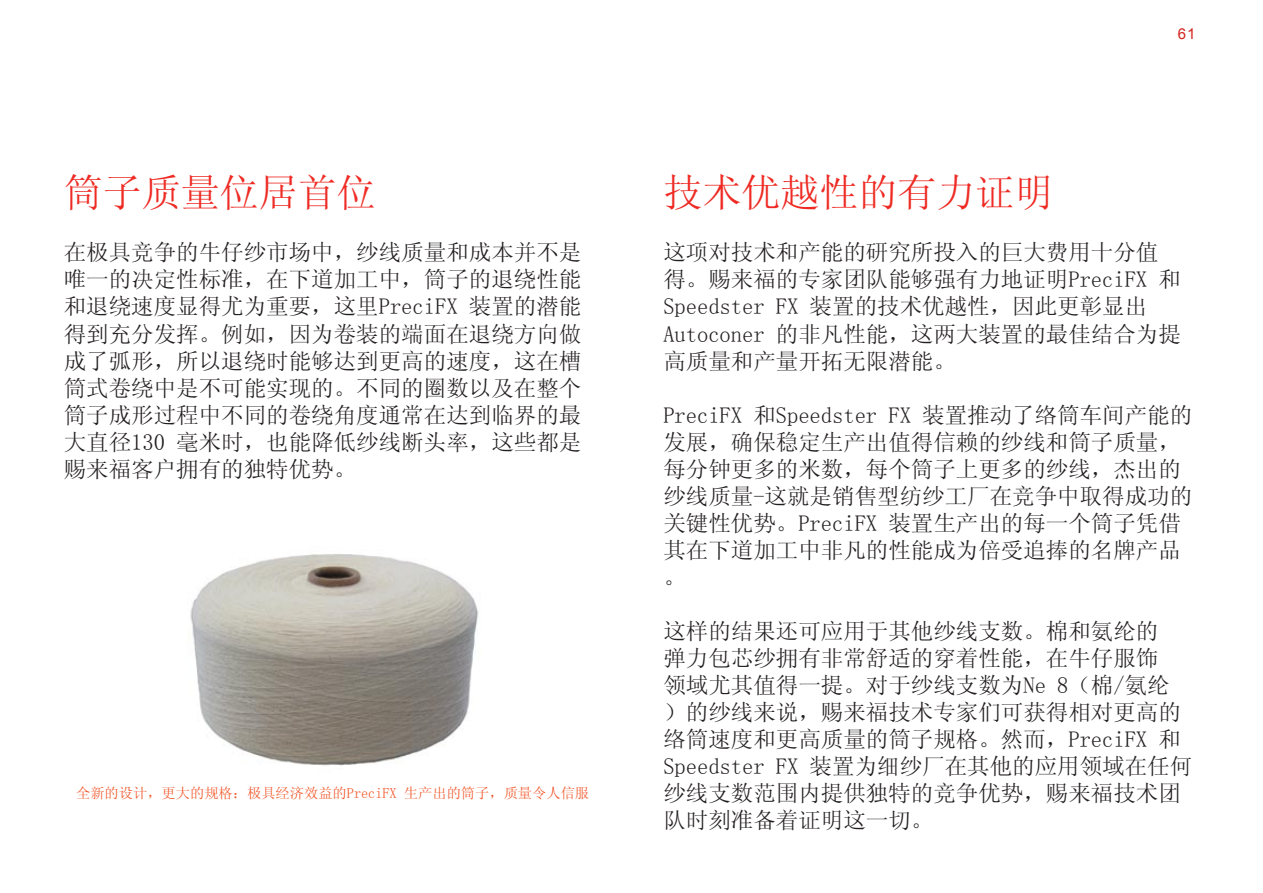
<style>
.page{position:relative;width:1263px;height:893px;background:#fff}
.page>*{position:absolute;margin:0;border:0;box-sizing:border-box;transform-origin:0 0}
.t1{font:39px "Sim Sun";color:#ee2a23}
.t2{font:22.5px/27px "Sim Sun";color:#231f20}
.t3{font:15px "Arial";color:#d2231e}
.t4{font:14.25px "Sim Sun";color:#f15122}
</style>
<div class="page">
<img style="left:190px;top:554px;width:289px;height:212px">
<h1 class="t1" style="left:64px;top:173px;width:314px">筒子质量位居首位</h1>
<p class="t2" style="left:64px;top:239px;width:519px;text-align:justify">在极具竞争的牛仔纱市场中，纱线质量和成本并不是唯一的决定性标准，在下道加工中，筒子的退绕性能和退绕速度显得尤为重要，这里PreciFX 装置的潜能得到充分发挥。例如，因为卷装的端面在退绕方向做成了弧形，所以退绕时能够达到更高的速度，这在槽筒式卷绕中是不可能实现的。不同的圈数以及在整个筒子成形过程中不同的卷绕角度通常在达到临界的最大直径130 毫米时，也能降低纱线断头率，这些都是赐来福客户拥有的独特优势。</p>
<p class="t4" style="left:76px;top:786px;width:515px">全新的设计，更大的规格：极具经济效益的PreciFX 生产出的筒子，质量令人信服</p>
<p class="t3" style="left:1178px;top:25px;width:19px">61</p>
<h1 class="t1" style="left:663px;top:173px;width:391px">技术优越性的有力证明</h1>
<p class="t2" style="left:663px;top:239px;width:519px">这项对技术和产能的研究所投入的巨大费用十分值得。赐来福的专家团队能够强有力地证明PreciFX 和<br>Speedster FX 装置的技术优越性，因此更彰显出<br>Autoconer 的非凡性能，这两大装置的最佳结合为提高质量和产量开拓无限潜能。</p>
<p class="t2" style="left:663px;top:401px;width:530px">PreciFX 和Speedster FX 装置推动了络筒车间产能的发展，确保稳定生产出值得信赖的纱线和筒子质量，每分钟更多的米数，每个筒子上更多的纱线，杰出的纱线质量-这就是销售型纺纱工厂在竞争中取得成功的关键性优势。PreciFX 装置生产出的每一个筒子凭借其在下道加工中非凡的性能成为倍受追捧的名牌产品。</p>
<p class="t2" style="left:663px;top:617px;width:530px">这样的结果还可应用于其他纱线支数。棉和氨纶的<br>弹力包芯纱拥有非常舒适的穿着性能，在牛仔服饰<br>领域尤其值得一提。对于纱线支数为Ne 8（棉/氨纶）的纱线来说，赐来福技术专家们可获得相对更高的络筒速度和更高质量的筒子规格。然而，PreciFX 和<br>Speedster FX 装置为细纱厂在其他的应用领域在任何纱线支数范围内提供独特的竞争优势，赐来福技术团队时刻准备着证明这一切。</p>
</div>
